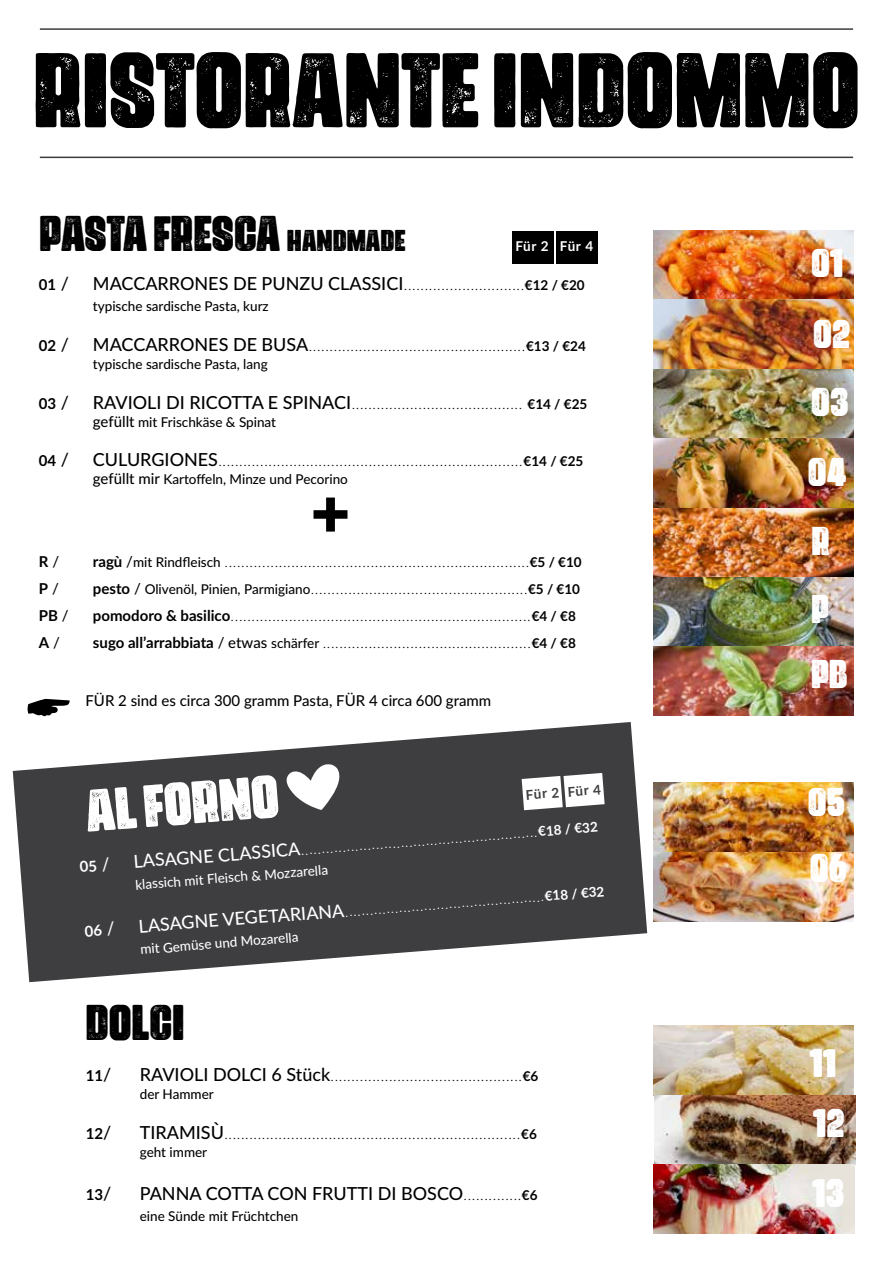
<style>
.page{position:relative;width:893px;height:1263px;background:#fff}
.page>*{position:absolute;margin:0;border:0;box-sizing:border-box;transform-origin:0 0}
.t1{font:96px "Urzeit Personal Use";color:#000}
.t2{font:54px "Urzeit Personal Use";color:#fff}
.t3{font:54px "Chunk Five Ex";color:#000}
.t4{font:45px "Urzeit Personal Use";color:#000}
.t5{font:36px/69px "Urzeit Personal Use";color:#fff}
.t6{font:100 18px "Lato";color:#000}
.t7{font:100 18px "Lato";color:#fff}
.t8{font:500 18px "Lato";color:#000}
.t9{font:500 15px "Lato";color:#000}
.t10{font:700 15px "Lato";color:#000}
.t11{font:500 13.5px "Lato";color:#000}
.t12{font:500 13.5px "Lato";color:#fff}
.t13{font:700 13.5px "Lato";letter-spacing:.03em;color:#fff}
.t14{font:700 13.5px "Lato";color:#3e3d40}
.s1{font-size:27px}
.s2{font-weight:500;font-size:18px}
.s3{font-weight:500}
.s4{font-weight:700;font-size:13.5px}
.s5{font-size:15px}
.s6{font-weight:700;font-size:15px}
.s7{font-weight:500;font-size:15px}
.s8{font-weight:500;font-size:13.5px}
.s9{font-weight:100}
</style>
<div class="page">
<img style="left:653px;top:231px;width:201px;height:485px">
<hr style="left:40px;top:28px;width:813px;height:2px;background:#3d3e40">
<hr style="left:40px;top:157px;width:813px;height:1px;background:#3d3e40">
<img style="left:653px;top:1026px;width:202px;height:208px">
<div style="left:512px;top:231px;width:41px;height:33px;background:#000"></div>
<div style="left:557px;top:231px;width:41px;height:33px;background:#000"></div>
<img style="left:653px;top:783px;width:201px;height:138px">
<svg style="left:13px;top:722px;width:634px;height:260px;fill:#3e3d40"></svg>
<svg style="left:522px;top:773px;width:83px;height:37px"></svg>
<svg style="left:80px;top:857px;width:30px;height:15px"></svg>
<svg style="left:85px;top:921px;width:30px;height:16px"></svg>
<div style="left:285px;top:763px;width:58px;height:50px;background:#3e3d40"></div>
<h1 class="t1" style="left:33px;top:30px;width:828px">RISTORANTE INDOMMO</h1>
<h3 class="t4" style="left:39px;top:206px;width:367px">PASTA FRESCA <span class="s1">HANDMADE</span></h3>
<p class="t13" style="left:515px;top:236px;width:79px">Für 2 Für 4</p>
<p class="t10" style="left:39px;top:273px;width:32px">01 <span class="s2">/</span></p>
<p class="t6" style="left:93px;top:271px;width:493px"><span class="s3">MACCARRONES DE PUNZU CLASSICI</span>.............................<span class="s4">€12 / €20</span></p>
<p class="t11" style="left:93px;top:297px;width:177px">typische sardische Pasta, kurz</p>
<p class="t10" style="left:39px;top:335px;width:32px">02 <span class="s2">/</span></p>
<p class="t6" style="left:93px;top:332px;width:494px"><span class="s3">MACCARRONES DE BUSA</span>....................................................<span class="s4">€13 / €24</span></p>
<p class="t11" style="left:93px;top:354px;width:176px">typische sardische Pasta, lang</p>
<p class="t10" style="left:39px;top:392px;width:32px">03 <span class="s2">/</span></p>
<p class="t6" style="left:93px;top:390px;width:496px"><span class="s3">RAVIOLI DI RICOTTA E SPINACI</span>......................................... <span class="s4">€14 / €25</span></p>
<p class="t11" style="left:93px;top:412px;width:185px"><span class="s5">gefüllt</span> mit Frischkäse &amp; Spinat</p>
<p class="t10" style="left:39px;top:450px;width:32px">04 <span class="s2">/</span></p>
<p class="t6" style="left:93px;top:447px;width:492px"><span class="s3">CULURGIONES</span>.........................................................................<span class="s4">€14 / €25</span></p>
<p class="t11" style="left:93px;top:470px;width:256px"><span class="s5">gefüllt mir</span> Kartoffeln, Minze und Pecorino</p>
<h2 class="t3" style="left:312px;top:473px;width:40px">+</h2>
<p class="t10" style="left:39px;top:551px;width:22px">R <span class="s3">/</span></p>
<p class="t6" style="left:93px;top:549px;width:490px"><span class="s6">ragù</span> <span class="s7">/</span><span class="s8">mit Rindfleisch</span> .........................................................................<span class="s4">€5 / €10</span></p>
<p class="t10" style="left:39px;top:578px;width:21px">P <span class="s3">/</span></p>
<p class="t6" style="left:93px;top:576px;width:489px"><span class="s6">pesto</span> <span class="s7">/</span> <span class="s8">Olivenöl, Pinien, Parmigiano</span>....................................................<span class="s4">€5 / €10</span></p>
<p class="t10" style="left:39px;top:605px;width:31px">PB <span class="s3">/</span></p>
<p class="t6" style="left:93px;top:603px;width:484px"><span class="s6">pomodoro &amp; basilico</span>........................................................................<span class="s4">€4 / €8</span></p>
<p class="t10" style="left:39px;top:632px;width:23px">A <span class="s3">/</span></p>
<p class="t6" style="left:93px;top:630px;width:484px"><span class="s6">sugo all’arrabbiata</span> <span class="s7">/ etwas</span> <span class="s8">schärfer</span> ..................................................<span class="s4">€4 / €8</span></p>
<p class="t9" style="left:85px;top:689px;width:407px">FÜR 2 sind es circa 300 gramm Pasta, FÜR 4 circa 600 gramm</p>
<h2 class="t2" style="left:84px;top:776px;width:195px;rotate:-4deg">AL FORNO</h2>
<p class="t14" style="left:525px;top:785px;width:77px;rotate:-4deg">Für 2 Für 4</p>
<p class="t7" style="left:133px;top:847px;width:467px;rotate:-4deg"><span class="s3">LASAGNE CLASSICA</span>.........................................................<span class="s4">€18 / €32</span></p>
<p class="t12" style="left:135px;top:874px;width:195px;rotate:-4deg">klassich mit Fleisch &amp; Mozzarella</p>
<p class="t7" style="left:138px;top:911px;width:469px;rotate:-4deg"><span class="s3">LASAGNE VEGETARIANA</span>................................................<span class="s4">€18 / €32</span></p>
<p class="t12" style="left:140px;top:939px;width:160px;rotate:-4deg">mit Gemüse und Mozarella</p>
<h3 class="t4" style="left:86px;top:994px;width:101px">DOLCI</h3>
<p class="t10" style="left:86px;top:1064px;width:27px">11<span class="s2">/</span></p>
<p class="t6" style="left:140px;top:1062px;width:400px"><span class="s3">RAVIOLI DOLCI 6 Stück</span>..............................................<span class="s4">€6</span></p>
<p class="t11" style="left:140px;top:1084px;width:76px">der Hammer</p>
<p class="t10" style="left:86px;top:1122px;width:27px">12<span class="s2">/</span></p>
<p class="t6" style="left:140px;top:1120px;width:399px"><span class="s3">TIRAMISÙ</span>.......................................................................<span class="s4">€6</span></p>
<p class="t11" style="left:140px;top:1142px;width:69px">geht immer</p>
<p class="t10" style="left:86px;top:1183px;width:27px">13<span class="s2">/</span></p>
<p class="t8" style="left:140px;top:1180px;width:399px">PANNA COTTA CON FRUTTI DI BOSCO<span class="s9">..............</span><span class="s4">€6</span></p>
<p class="t11" style="left:140px;top:1207px;width:160px">eine Sünde mit Früchtchen</p>
<h3 class="t5" style="left:811px;top:227px;width:41px;line-height:71.2px">01<br>02</h3>
<h3 class="t5" style="left:808px;top:367px;width:42px">03<br>04<br>R<br>P</h3>
<h3 class="t5" style="left:811px;top:639px;width:38px">PB</h3>
<h3 class="t5" style="left:808px;top:769px;width:40px;line-height:65.2px">05<br>06</h3>
<h3 class="t5" style="left:810px;top:1031px;width:37px;line-height:60.6px">11<br>12</h3>
<h3 class="t5" style="left:812px;top:1157px;width:33px">13</h3>
</div>
